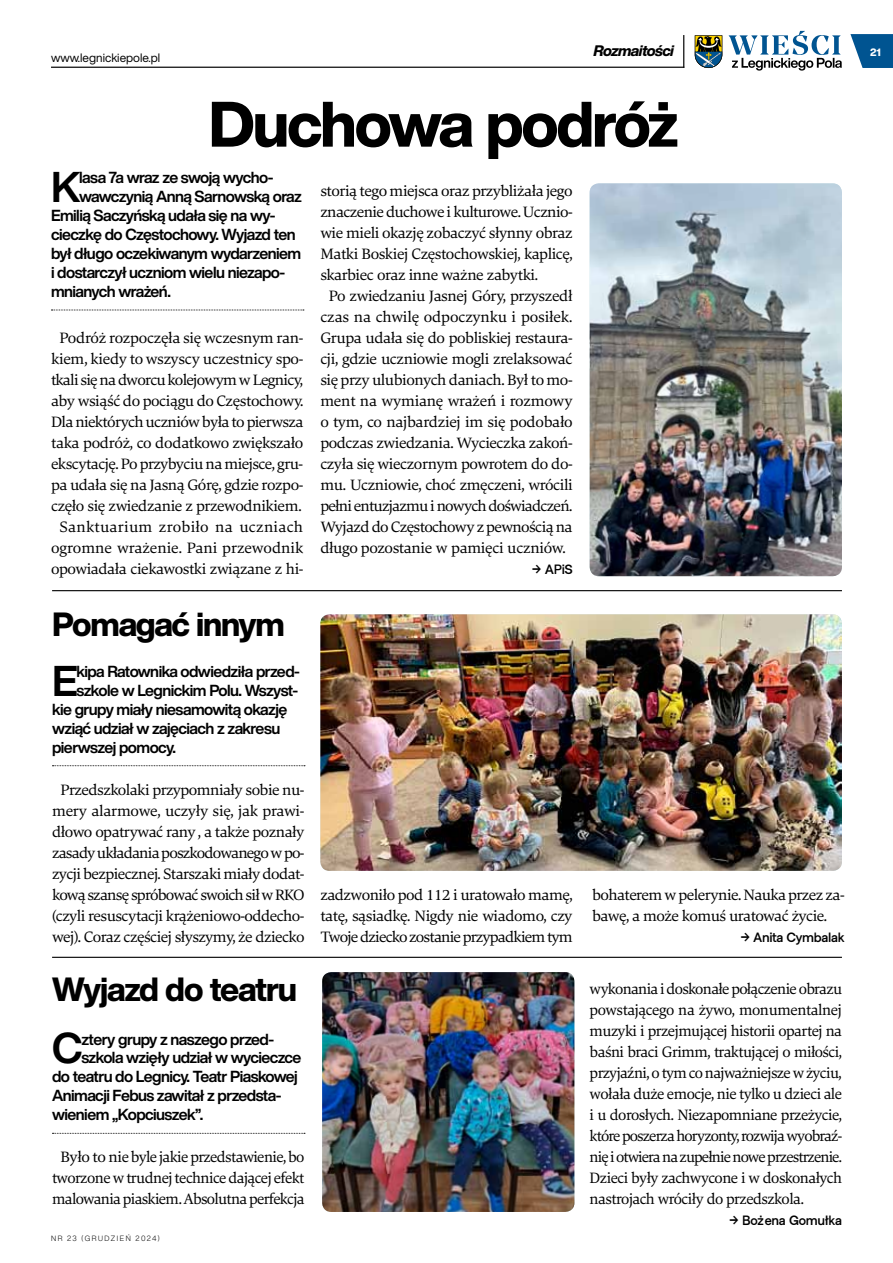
<style>
.page{position:relative;width:893px;height:1263px;background:#fff}
.page>*{position:absolute;margin:0;border:0;box-sizing:border-box;transform-origin:0 0}
.t1{font:800 63px "Helvetica Now Display";letter-spacing:-.035em;color:#000}
.t2{font:700 42.3px "Helvetica Now Display";color:#000}
.t3{font:800 33px "Helvetica Now Display";letter-spacing:-.04em;color:#000}
.t4{font:15.75px/21px "Carat";letter-spacing:-.035em;color:#000;text-align:center}
.t5{font:700 15.75px "Helvetica Now Display";letter-spacing:-.035em;color:#000}
.t6{font:15.75px "Carat";letter-spacing:-.01em;color:#000}
.t7{font:15.75px "Carat";letter-spacing:-.015em;color:#000}
.t8{font:italic 700 expanded 15px "Helvetica Now Display";letter-spacing:-.035em;color:#000}
.t9{font:700 13.5px "Metro Sans";letter-spacing:-.02em;color:#000}
.t10{font:12px "Helvetica Now Display";color:#000}
.t11{font:800 10.5px "Helvetica Now Display";color:#fff}
.t12{font:300 7.5px "Helvetica Now Display";letter-spacing:.21em;color:#000}
.s1{font-family:"Gordita";font-weight:500}
</style>
<div class="page">
<svg style="left:850px;top:34px;width:43px;height:34px"></svg>
<svg style="left:695px;top:35px;width:27px;height:33px"></svg>
<svg style="left:729px;top:31px;width:113px;height:40px"></svg>
<hr style="left:683px;top:35px;width:1px;height:33px;background:#000">
<hr style="left:51px;top:67px;width:633px;height:1px;background:#000">
<svg style="left:51px;top:310px;width:253px;height:1px"></svg>
<img style="left:590px;top:183px;width:252px;height:393px">
<img style="left:322px;top:972px;width:252px;height:240px">
<svg style="left:52px;top:765px;width:253px;height:1px"></svg>
<hr style="left:52px;top:590px;width:790px;height:1px;background:#000">
<hr style="left:52px;top:957px;width:790px;height:1px;background:#000">
<svg style="left:52px;top:1133px;width:253px;height:1px"></svg>
<img style="left:320px;top:614px;width:522px;height:257px">
<p class="t10" style="left:51px;top:49px;width:111px">www.legnickiepole.pl</p>
<p class="t8" style="left:593px;top:40px;width:82px">Rozmaitości</p>
<h1 class="t1" style="left:208px;top:81px;width:472px">Duchowa podróż</h1>
<p class="t4" style="left:320px;top:180px;width:254px">storią tego miejsca oraz przybliżała jego</p>
<p class="t4" style="left:320px;top:201px;width:254px">znaczenie duchowe i kulturowe. Ucznio-</p>
<p class="t4" style="left:320px;top:222px;width:254px">wie mieli okazję zobaczyć słynny obraz</p>
<p class="t4" style="left:320px;top:243px;width:254px">Matki Boskiej Częstochowskiej, kaplicę,</p>
<p class="t4" style="left:320px;top:264px;width:219px">skarbiec oraz inne ważne zabytki.</p>
<p class="t4" style="left:329px;top:285px;width:245px">Po zwiedzaniu Jasnej Góry, przyszedł</p>
<p class="t6" style="left:320px;top:307px;width:254px">czas na chwilę odpoczynku i posiłek.</p>
<p class="t4" style="left:320px;top:327px;width:254px">Grupa udała się do pobliskiej restaura-</p>
<p class="t4" style="left:320px;top:348px;width:254px">cji, gdzie uczniowie mogli zrelaksować</p>
<p class="t4" style="left:320px;top:369px;width:254px">się przy ulubionych daniach. Był to mo-</p>
<p class="t7" style="left:320px;top:391px;width:254px">ment na wymianę wrażeń i rozmowy</p>
<p class="t4" style="left:320px;top:411px;width:254px">o tym, co najbardziej im się podobało</p>
<p class="t4" style="left:320px;top:432px;width:254px">podczas zwiedzania. Wycieczka zakoń-</p>
<p class="t4" style="left:320px;top:453px;width:254px">czyła się wieczornym powrotem do do-</p>
<p class="t4" style="left:320px;top:474px;width:254px">mu. Uczniowie, choć zmęczeni, wrócili</p>
<p class="t4" style="left:320px;top:495px;width:254px">pełni entuzjazmu i nowych doświadczeń.</p>
<p class="t4" style="left:320px;top:516px;width:254px">Wyjazd do Częstochowy z pewnością na</p>
<p class="t4" style="left:320px;top:537px;width:247px">długo pozostanie w pamięci uczniów.</p>
<p class="t9" style="left:532px;top:561px;width:42px"><span class="s1">→</span> APiS</p>
<h3 class="t3" style="left:52px;top:601px;width:234px">Pomagać innym</h3>
<h2 class="t2" style="left:52px;top:652px;width:27px">E</h2>
<p class="t5" style="left:76px;top:660px;width:225px">kipa Ratownika odwiedziła przed-</p>
<h2 class="t2" style="left:51px;top:158px;width:31px">K</h2>
<p class="t5" style="left:79px;top:167px;width:196px">lasa 7a wraz ze swoją wycho-</p>
<p class="t5" style="left:79px;top:186px;width:224px">wawczynią Anną Sarnowską oraz</p>
<p class="t5" style="left:51px;top:205px;width:226px">Emilią Saczyńską udała się na wy-</p>
<p class="t5" style="left:51px;top:224px;width:246px">cieczkę do Częstochowy. Wyjazd ten</p>
<p class="t5" style="left:51px;top:243px;width:252px">był długo oczekiwanym wydarzeniem</p>
<p class="t5" style="left:51px;top:261px;width:236px">i dostarczył uczniom wielu niezapo-</p>
<p class="t5" style="left:51px;top:280px;width:121px">mnianych wrażeń.</p>
<p class="t4" style="left:51px;top:327px;width:254px">Podróż rozpoczęła się wczesnym ran&shy;kiem, kiedy to wszyscy uczestnicy spo&shy;tkali się na dworcu kolejowym w Legnicy, aby wsiąść do pociągu do Częstochowy.<br>Dla niektórych uczniów była to pierwsza taka podróż, co dodatkowo zwiększało ekscytację. Po przybyciu na miejsce, gru&shy;pa udała się na Jasną Górę, gdzie rozpo&shy;częło się zwiedzanie z przewodnikiem.<br>Sanktuarium zrobiło na uczniach ogromne wrażenie. Pani przewodnik opowiadała ciekawostki związane z hi-</p>
<p class="t5" style="left:76px;top:679px;width:223px">szkole w Legnickim Polu. Wszyst-</p>
<p class="t5" style="left:52px;top:698px;width:237px">kie grupy miały niesamowitą okazję</p>
<p class="t5" style="left:52px;top:717px;width:230px">wziąć udział w zajęciach z zakresu</p>
<p class="t5" style="left:52px;top:736px;width:125px">pierwszej pomocy.</p>
<p class="t4" style="left:52px;top:779px;width:254px">Przedszkolaki przypomniały sobie nu&shy;mery alarmowe, uczyły się, jak prawi&shy;dłowo opatrywać rany , a także poznały zasady układania poszkodowanego wpo&shy;zycji bezpiecznej. Starszaki miały dodat&shy;kową szansę spróbować swoich sił w RKO (czyli resuscytacji krążeniowo-oddecho&shy;wej). Coraz częściej słyszymy, że dziecko</p>
<h3 class="t3" style="left:52px;top:966px;width:246px">Wyjazd do teatru</h3>
<h2 class="t2" style="left:52px;top:1019px;width:32px">C</h2>
<p class="t5" style="left:81px;top:1028px;width:194px">ztery grupy z naszego przed-</p>
<p class="t4" style="left:320px;top:884px;width:254px;text-align:justify">zadzwoniło pod 112 i uratowało mamę, tatę, sąsiadkę. Nigdy nie wiadomo, czy Twoje dziecko zostanie przypadkiem tym</p>
<p class="t4" style="left:592px;top:884px;width:254px;text-align:left">bohaterem w pelerynie. Nauka przez za&shy;bawę, a może komuś uratować życie.</p>
<p class="t9" style="left:741px;top:929px;width:106px"><span class="s1">→</span> Anita Cymbalak</p>
<p class="t4" style="left:590px;top:978px;width:254px;text-align:justify">wykonania i doskonałe połączenie obrazu powstającego na żywo, monumentalnej muzyki i przejmującej historii opartej na baśni braci Grimm, traktującej o miłości, przyjaźni, o tym co najważniejsze w życiu, wołała duże emocje, nie tylko u dzieci ale i u dorosłych. Niezapomniane przeżycie, które poszerza horyzonty, rozwija wyobraź&shy;nię iotwiera na zupełnie nowe przestrzenie.<br>Dzieci były zachwycone i w doskonałych nastrojach wróciły do przedszkola.</p>
<p class="t9" style="left:729px;top:1212px;width:114px"><span class="s1">→</span> Bożena Gomułka</p>
<p class="t5" style="left:81px;top:1047px;width:222px">szkola wzięły udział w wycieczce</p>
<p class="t5" style="left:52px;top:1066px;width:247px">do teatru do Legnicy. Teatr Piaskowej</p>
<p class="t5" style="left:52px;top:1085px;width:231px">Animacji Febus zawitał z przedsta-</p>
<p class="t5" style="left:52px;top:1104px;width:153px">wieniem „Kopciuszek”.</p>
<p class="t4" style="left:52px;top:1146px;width:254px">Było to nie byle jakie przedstawienie, bo tworzone w trudnej technice dającej efekt malowania piaskiem. Absolutna perfekcja</p>
<p class="t12" style="left:51px;top:1233px;width:110px">NR 23 (GRUDZIEŃ 2024)</p>
<p class="t11" style="left:870px;top:45px;width:12px">21</p>
</div>
